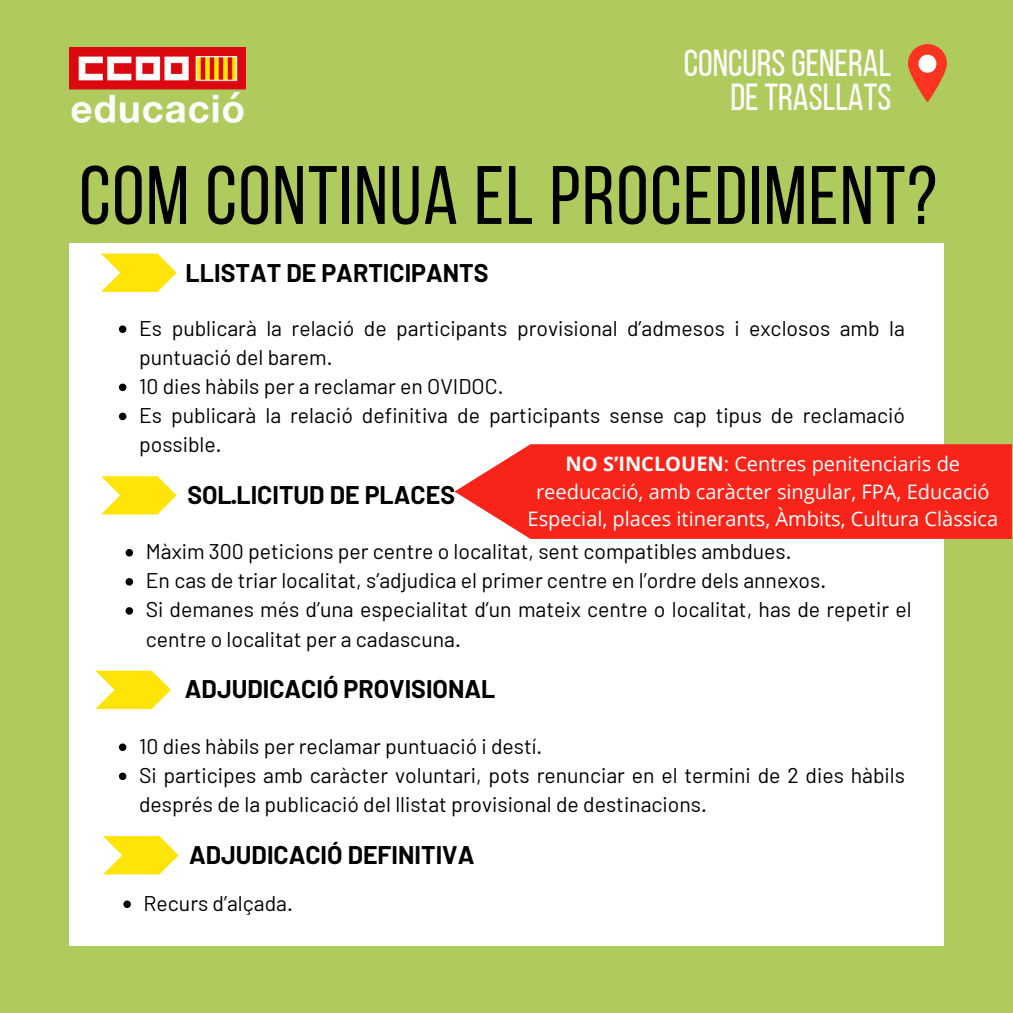
<style>
.page{position:relative;width:1013px;height:1013px;background:#fff}
.page>*{position:absolute;margin:0;border:0;box-sizing:border-box;transform-origin:0 0}
.t1{font:82.62px "Bebas Neue";letter-spacing:.02em;color:#000}
.t2{font:37.5px/33.8px "Bebas Neue";color:#fff;text-align:right}
.t3{font:700 25px "Barlow";color:#000}
.t4{font:21.25px/29px "Barlow";color:#000}
.t5{font:20px/27.2px "Open Sans";color:#fff;text-align:center}
.s1{font-weight:700}
</style>
<div class="page">
<div style="left:0;top:0;width:1012px;height:1012px;background:#afcb5d"></div>
<div style="left:69px;top:243px;width:874px;height:702px;background:#fff"></div>
<img style="left:69px;top:47px;width:176px;height:75px">
<img style="left:908px;top:44px;width:38px;height:57px">
<svg style="left:101px;top:253px;width:76px;height:39px"></svg>
<svg style="left:101px;top:476px;width:76px;height:38px"></svg>
<svg style="left:95px;top:670px;width:76px;height:39px"></svg>
<svg style="left:103px;top:836px;width:76px;height:38px"></svg>
<svg style="left:454px;top:444px;width:557px;height:95px;fill:#f92419"></svg>
<svg style="left:119px;top:325px;width:7px;height:8px"></svg>
<svg style="left:119px;top:383px;width:7px;height:8px"></svg>
<svg style="left:119px;top:412px;width:7px;height:8px"></svg>
<svg style="left:126px;top:549px;width:7px;height:7px"></svg>
<svg style="left:126px;top:578px;width:7px;height:7px"></svg>
<svg style="left:126px;top:607px;width:7px;height:7px"></svg>
<svg style="left:119px;top:743px;width:7px;height:8px"></svg>
<svg style="left:119px;top:772px;width:7px;height:8px"></svg>
<svg style="left:123px;top:900px;width:8px;height:8px"></svg>
<p class="t2" style="left:684px;top:50px;width:209px">CONCURS GENERAL<br>DETRASLLATS</p>
<h1 class="t1" style="left:79px;top:162px;width:859px">COM CONTINUA EL PROCEDIMENT?</h1>
<h3 class="t3" style="left:186px;top:257px;width:304px">LLISTAT DE PARTICIPANTS</h3>
<p class="t4" style="left:139px;top:313px;width:767px">Es publicarà la relació de participants provisional d’admesos i exclosos amb la puntuació del barem.</p>
<p class="t4" style="left:139px;top:371px;width:366px">10 dies hàbils per a reclamar en OVIDOC.</p>
<p class="t4" style="left:139px;top:400px;width:767px">Es publicarà la relació definitiva de participants sense cap tipus de reclamació possible.</p>
<h3 class="t3" style="left:187px;top:479px;width:269px">SOL·LICITUD DE PLACES</h3>
<p class="t4" style="left:146px;top:536px;width:647px">Màxim 300 peticions per centre o localitat, sent compatibles ambdues.</p>
<p class="t4" style="left:146px;top:565px;width:682px">En cas de triar localitat, s’adjudica el primer centre en l’ordre dels annexos.</p>
<p class="t4" style="left:146px;top:594px;width:767px">Si demanes més d’una especialitat d’un mateix centre o localitat, has de repetir el centre o localitat per a cadascuna.</p>
<h3 class="t3" style="left:185px;top:673px;width:312px">ADJUDICACIÓ PROVISIONAL</h3>
<p class="t4" style="left:139px;top:730px;width:405px">10 dies hàbils per reclamar puntuació i destí.</p>
<p class="t4" style="left:139px;top:760px;width:767px">Si participes amb caràcter voluntari, pots renunciar en el termini de 2 dies hàbils després de la publicació del llistat provisional de destinacions.</p>
<h3 class="t3" style="left:189px;top:839px;width:287px">ADJUDICACIÓ DEFINITIVA</h3>
<p class="t4" style="left:144px;top:887px;width:151px">Recurs d’alçada.</p>
<p class="t5" style="left:527px;top:450px;width:472px"><span class="s1">NO S’INCLOUEN</span>: Centres penitenciaris de reeducació, amb caràcter singular, FPA, Educació<br>Especial, places itinerants, Àmbits, Cultura Clàssica</p>
</div>
